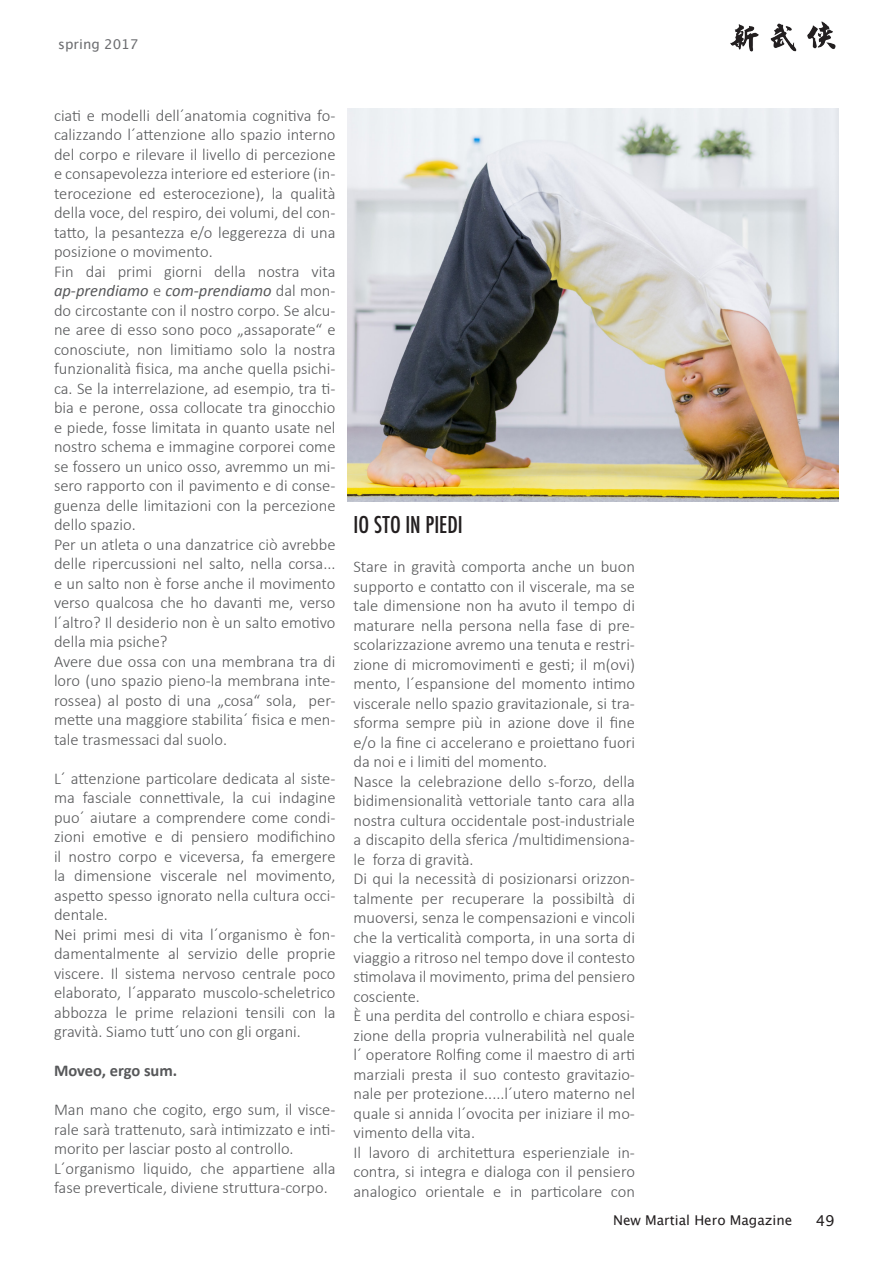
<style>
.page{position:relative;width:893px;height:1263px;background:#fff}
.page>*{position:absolute;margin:0;border:0;box-sizing:border-box;transform-origin:0 0}
.t1{font:500 condensed 22.5px "Futura";color:#231f20}
.t2{font:300 16.5px/19.5px "Calibri";color:#57585a}
.t3{font:700 16.5px "Calibri";color:#57585a}
.t4{font:15px "Lucida Grande";color:#231f20}
.t5{font:13.5px "Lucida Grande";color:#231f20}
.t6{font:13.5px "Lucida Grande";color:#6c6d70}
.s1{font-weight:400;font-style:italic}
</style>
<div class="page">
<img style="left:730px;top:22px;width:106px;height:30px">
<img style="left:348px;top:108px;width:491px;height:394px">
<p class="t6" style="left:58px;top:36px;width:82px">spring 2017</p>
<p class="t2" style="left:54px;top:107px;width:283px">ciati e modelli dell´anatomia cognitiva fo&shy;calizzando l´attenzione allo spazio interno del corpo e rilevare il livello di percezione e consapevolezza interiore ed esteriore (in&shy;terocezione ed esterocezione), la qualità della voce, del respiro, dei volumi, del con&shy;tatto, la pesantezza e/o leggerezza di una posizione o movimento.<br>Fin dai primi giorni della nostra vita <span class="s1">ap-prendiamo</span> e <span class="s1">com-prendiamo</span> dal mon&shy;do circostante con il nostro corpo. Se alcu&shy;ne aree di esso sono poco „assaporate“ e conosciute, non limitiamo solo la nostra funzionalità fisica, ma anche quella psichi&shy;ca. Se la interrelazione, ad esempio, tra ti&shy;bia e perone, ossa collocate tra ginocchio e piede, fosse limitata in quanto usate nel nostro schema e immagine corporei come se fossero un unico osso, avremmo un mi&shy;sero rapporto con il pavimento e di conse&shy;guenza delle limitazioni con la percezione dello spazio.<br>Per un atleta o una danzatrice ciò avrebbe delle ripercussioni nel salto, nella corsa... e un salto non è forse anche il movimento verso qualcosa che ho davanti me, verso l´altro? Il desiderio non è un salto emotivo della mia psiche?<br>Avere due ossa con una membrana tra di loro (uno spazio pieno-la membrana inte&shy;rossea) al posto di una „cosa“ sola, per&shy;mette una maggiore stabilita´ fisica e men&shy;tale trasmessaci dal suolo.</p>
<p class="t2" style="left:54px;top:770px;width:283px">L´ attenzione particolare dedicata al siste&shy;ma fasciale connettivale, la cui indagine puo´ aiutare a comprendere come condi&shy;zioni emotive e di pensiero modifichino il nostro corpo e viceversa, fa emergere la dimensione viscerale nel movimento, aspetto spesso ignorato nella cultura occi&shy;dentale.<br>Nei primi mesi di vita l´organismo è fon&shy;damentalmente al servizio delle proprie viscere. Il sistema nervoso centrale poco elaborato, l´apparato muscolo-scheletrico abbozza le prime relazioni tensili con la gravità. Siamo tutt´uno con gli organi.</p>
<p class="t3" style="left:54px;top:1061px;width:125px">Moveo, ergo sum.</p>
<p class="t2" style="left:54px;top:1101px;width:283px">Man mano che cogito, ergo sum, il visce&shy;rale sarà trattenuto, sarà intimizzato e inti&shy;morito per lasciar posto al controllo.<br>L´organismo liquido, che appartiene alla fase preverticale, diviene struttura-corpo.</p>
<h1 class="t1" style="left:353px;top:511px;width:111px">IO STO IN PIEDI</h1>
<p class="t2" style="left:353px;top:559px;width:283px">Stare in gravità comporta anche un buon supporto e contatto con il viscerale, ma se tale dimensione non ha avuto il tempo di maturare nella persona nella fase di pre&shy;scolarizzazione avremo una tenuta e restri&shy;zione di micromovimenti e gesti; il m(ovi) mento, l´espansione del momento intimo viscerale nello spazio gravitazionale, si tra&shy;sforma sempre più in azione dove il fine e/o la fine ci accelerano e proiettano fuori da noi e i limiti del momento.<br>Nasce la celebrazione dello s-forzo, della bidimensionalità vettoriale tanto cara alla nostra cultura occidentale post-industriale a discapito della sferica /multidimensiona&shy;le forza di gravità.<br>Di qui la necessità di posizionarsi orizzon&shy;talmente per recuperare la possibiltà di muoversi, senza le compensazioni e vincoli che la verticalità comporta, in una sorta di viaggio a ritroso nel tempo dove il contesto stimolava il movimento, prima del pensiero cosciente.<br>È una perdita del controllo e chiara esposi&shy;zione della propria vulnerabilità nel quale l´ operatore Rolfing come il maestro di arti marziali presta il suo contesto gravitazio&shy;nale per protezione.....l´utero materno nel quale si annida l´ovocita per iniziare il mo&shy;vimento della vita.<br>Il lavoro di architettura esperienziale in&shy;contra, si integra e dialoga con il pensiero analogico orientale e in particolare con</p>
<p class="t5" style="left:613px;top:1212px;width:181px">New Martial Hero Magazine</p>
<p class="t4" style="left:816px;top:1211px;width:20px">49</p>
</div>
